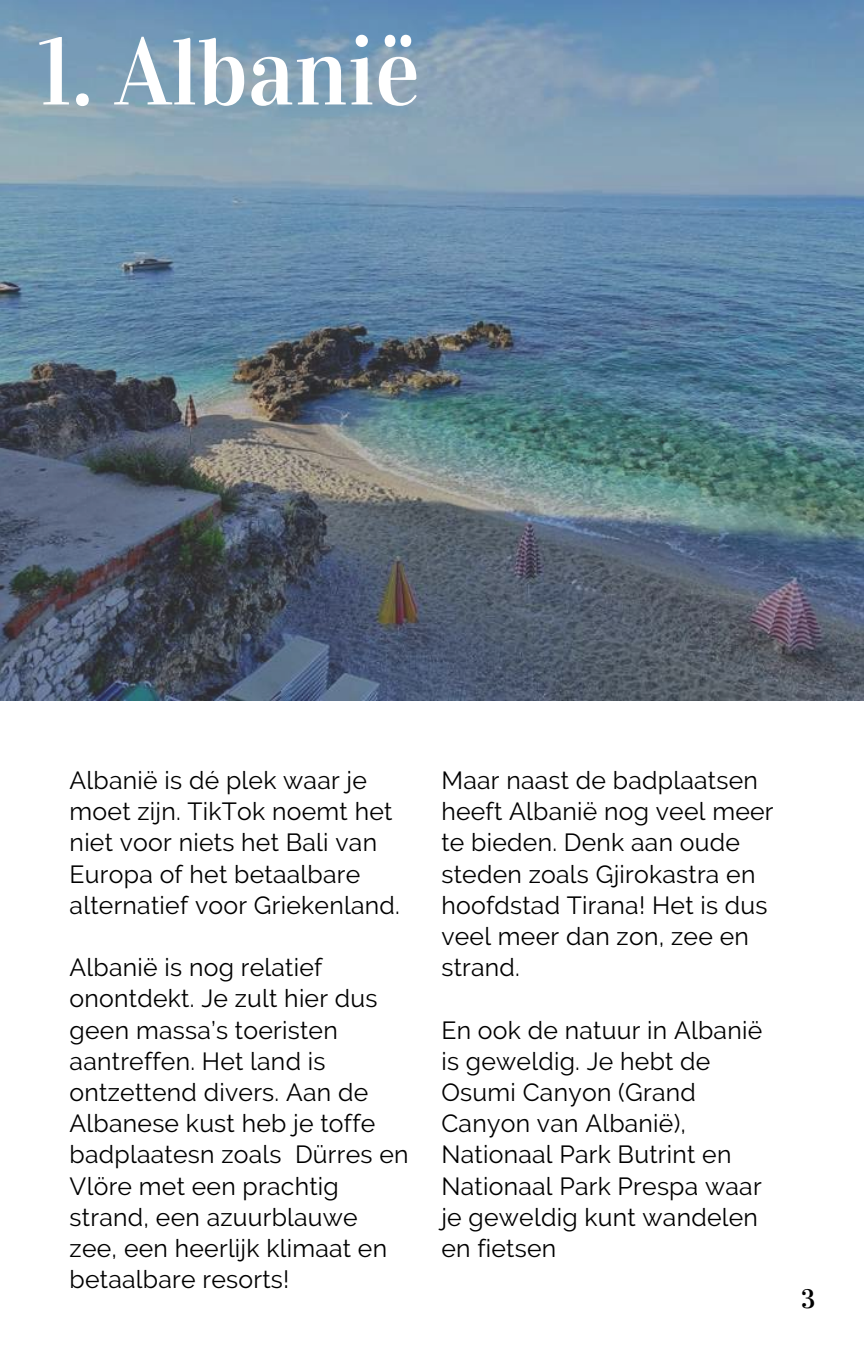
<style>
.page{position:relative;width:864px;height:1350px;background:#fff}
.page>*{position:absolute;margin:0;border:0;box-sizing:border-box;transform-origin:0 0}
.t1{font:94.5px "Vidaloka";color:#fff}
.t2{font:26.55px "Vidaloka";color:#000}
.t3{font:24.75px/31.3px "Raleway";letter-spacing:.01em;color:#000}
</style>
<div class="page">
<img style="left:0;top:0;width:864px;height:700px">
<h1 class="t1" style="left:38px;top:16px;width:384px">1. Albanië</h1>
<p class="t3" style="left:70px;top:765px;width:332px">Albanië is dé plek waar je moet zijn. TikTok noemt het niet voor niets het Bali van<br>Europa of het betaalbare alternatief voor Griekenland.</p>
<p class="t3" style="left:70px;top:952px;width:340px">Albanië is nog relatief onontdekt. Je zult hier dus geen massa’s toeristen aantreffen. Het land is ontzettend divers. Aan de<br>Albanese kust heb je toffe badplaatesn zoals Dürres en<br>Vlöre met een prachtig strand, een azuurblauwe zee, een heerlijk klimaat en betaalbare resorts!</p>
<p class="t3" style="left:441px;top:765px;width:334px">Maar naast de badplaatsen heeft Albanië nog veel meer te bieden. Denk aan oude steden zoals Gjirokastra en hoofdstad Tirana! Het is dus veel meer dan zon, zee en strand.</p>
<p class="t3" style="left:441px;top:1014px;width:322px">En ook de natuur in Albanië is geweldig. Je hebt de<br>Osumi Canyon (Grand<br>Canyon van Albanië),<br>Nationaal Park Butrint en<br>Nationaal Park Prespa waar je geweldig kunt wandelen en fietsen</p>
<p class="t2" style="left:801px;top:1283px;width:16px">3</p>
</div>
